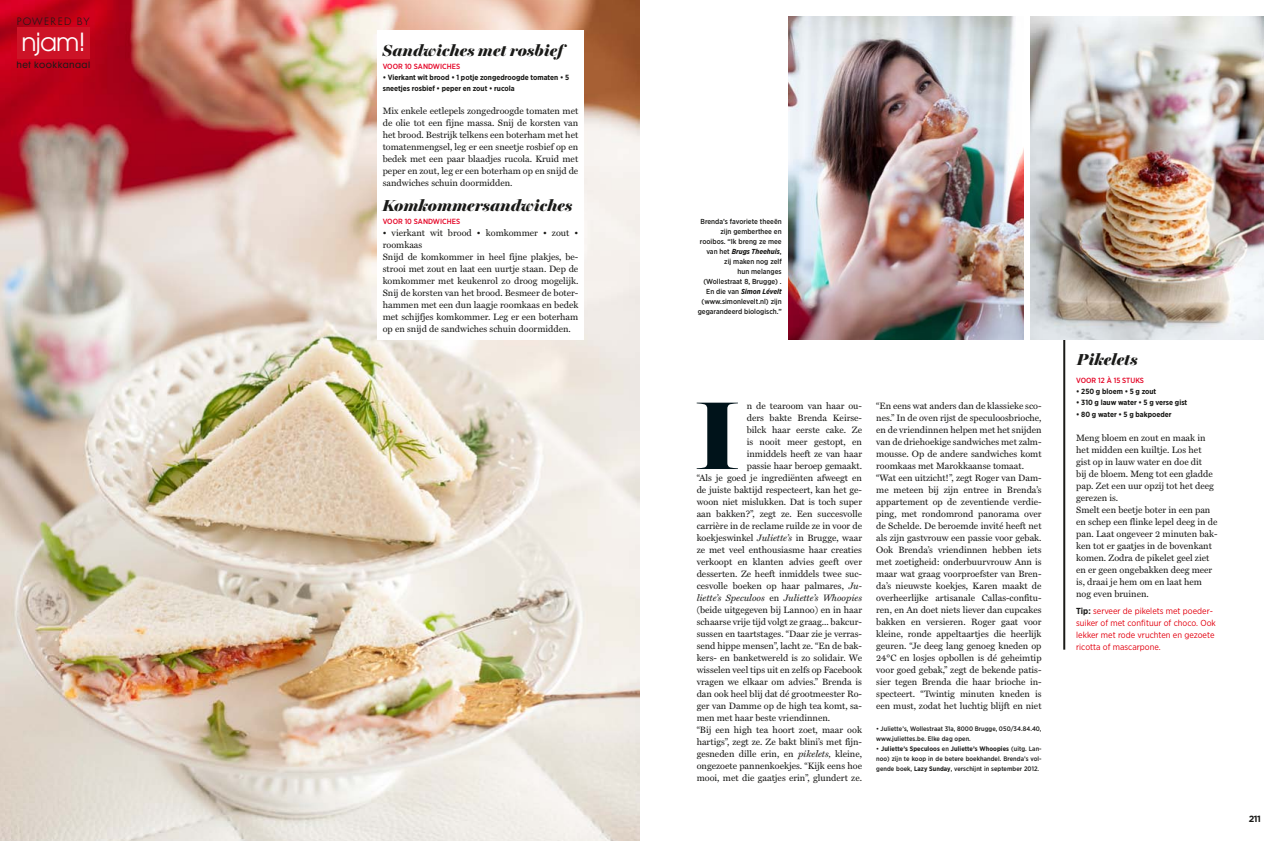
<style>
.page{position:relative;width:1280px;height:841px;background:#fff}
.page>*{position:absolute;margin:0;border:0;box-sizing:border-box;transform-origin:0 0}
.t1{font:900 97.1px "Miller Banner";color:#00131a}
.t2{font:30.7px "Avant Garde";color:#fff}
.t3{font:24.8px "Avant Garde";color:#fff}
.t4{font:italic 900 16px "Miller Banner";letter-spacing:.01em;color:#1a1a18}
.t5{font:12px "Cg Futura Maxi Lt";letter-spacing:.14em;color:#1a1a18}
.t6{font:9.7px "Cg Futura Maxi Lt";letter-spacing:.14em;color:#1a1a18}
.t7{font:9.2px/12px "Miller Text";color:#1a1a18}
.t8{font:italic 9.2px "Miller Text";color:#1a1a18}
.t9{font:700 9px "Gotham";color:#1a1a18}
.t10{font:8.8px/12px "Gotham Narrow";color:#e3000f}
.t11{font:8.5px "Cg Futura Maxi";letter-spacing:.055em;color:#1a1a18}
.t12{font:700 7.5px/11px "Gotham Narrow";color:#1a1a18}
.t13{font:500 7.5px "Gotham Narrow";color:#e40023}
.t14{font:500 7.2px/10px "Gotham Narrow";color:#1a1a18;text-align:right}
.t15{font:500 6.5px/10px "Gotham Narrow";letter-spacing:.01em;color:#1a1a18}
.s1{font-weight:700;font-style:italic}
.s2{font-style:italic}
.s3{font-style:normal}
.s4{font-weight:700}
.s5{font-weight:700;color:#1a1a18}
</style>
<div class="page">
<hr style="left:1063px;top:326px;width:2px;height:323px;background:#1a1a18">
<img style="left:788px;top:16px;width:235px;height:323px">
<img style="left:1030px;top:16px;width:234px;height:323px">
<img style="left:0;top:0;width:640px;height:841px">
<div style="left:377px;top:31px;width:207px;height:308px;background:#fff"></div>
<div style="left:17px;top:28px;width:73px;height:31px;background:#cd1327"></div>
<h3 class="t5" style="left:16px;top:14px;width:92px">POWERED BY</h3>
<h2 class="t2" style="left:22px;top:29px;width:81px">njam!</h2>
<p class="t6" style="left:17px;top:15px;width:75px">POWERED BY</p>
<h3 class="t3" style="left:22px;top:27px;width:66px">njam!</h3>
<p class="t11" style="left:17px;top:59px;width:75px">het kookkanaal</p>
<h3 class="t4" style="left:383px;top:41px;width:190px">Sandwiches met rosbief</h3>
<p class="t13" style="left:383px;top:62px;width:79px">Voor 10 sandwiches</p>
<p class="t12" style="left:383px;top:72px;width:188px">• Vierkant wit brood • 1 potje zongedroogde tomaten • 5 sneetjes rosbief • peper en zout • rucola</p>
<p class="t7" style="left:383px;top:105px;width:197px;text-align:justify">Mix enkele eetlepels zongedroogde tomaten met de olie tot een fijne massa. Snij de korsten van het brood. Bestrijk telkens een boterham met het tomatenmengsel, leg er een sneetje rosbief op en bedek met een paar blaadjes rucola. Kruid met peper en zout, leg er een boterham op en snijd de sandwiches schuin doormidden.</p>
<h3 class="t4" style="left:383px;top:196px;width:191px">Komkommersandwiches</h3>
<p class="t13" style="left:383px;top:217px;width:79px">Voor 10 sandwiches</p>
<p class="t7" style="left:383px;top:227px;width:197px">• vierkant wit brood • komkommer • zout • roomkaas<br>Snijd de komkommer in heel fijne plakjes, be&shy;strooi met zout en laat een uurtje staan. Dep de komkommer met keukenrol zo droog mogelijk.<br>Snij de korsten van het brood. Besmeer de boter&shy;hammen met een dun laagje roomkaas en bedek met schijfjes komkommer. Leg er een boterham op en snijd de sandwiches schuin doormidden.</p>
<p class="t14" style="left:698px;top:216px;width:86px">Brenda’s favoriete theeën zijn gemberthee en rooibos. “Ik breng ze mee van het <span class="s1">Brugs Theehuis</span>, zij maken nog zelf<br>hun melanges (Wollestraat 8, Brugge) .<br>En die van <span class="s1">Simon Lévelt </span>(www.simonlevelt.nl) zijn gegarandeerd biologisch.”</p>
<h1 class="t1" style="left:696px;top:376px;width:45px">I</h1>
<p class="t7" style="left:747px;top:400px;width:117px">n de tearoom van haar ou-</p>
<p class="t7" style="left:747px;top:412px;width:117px">ders bakte Brenda Keirse-</p>
<p class="t7" style="left:747px;top:424px;width:117px">bilck haar eerste cake. Ze</p>
<p class="t7" style="left:747px;top:436px;width:117px">is nooit meer gestopt, en</p>
<p class="t7" style="left:747px;top:448px;width:117px">inmiddels heeft ze van haar</p>
<p class="t7" style="left:747px;top:460px;width:117px">passie haar beroep gemaakt.</p>
<p class="t7" style="left:697px;top:472px;width:167px">“Als je goed je ingrediënten afweegt en</p>
<p class="t7" style="left:697px;top:484px;width:167px">de juiste baktijd respecteert, kan het ge-</p>
<p class="t7" style="left:697px;top:496px;width:167px">woon niet mislukken. Dat is toch super</p>
<p class="t7" style="left:697px;top:508px;width:167px">aan bakken?”, zegt ze. Een succesvolle</p>
<p class="t7" style="left:697px;top:520px;width:167px">carrière in de reclame ruilde ze in voor de</p>
<p class="t7" style="left:697px;top:532px;width:167px">koekjeswinkel <span class="s2">Juliette’s</span> in Brugge, waar</p>
<p class="t7" style="left:697px;top:544px;width:167px">ze met veel enthousiasme haar creaties</p>
<p class="t7" style="left:697px;top:556px;width:167px">verkoopt en klanten advies geeft over</p>
<p class="t7" style="left:697px;top:568px;width:167px">desserten. Ze heeft inmiddels twee suc-</p>
<p class="t7" style="left:697px;top:580px;width:167px">cesvolle boeken op haar palmares, <span class="s2">Ju-</span></p>
<p class="t8" style="left:697px;top:592px;width:167px">liette’s Speculoos <span class="s3">en</span> Juliette’s Whoopies</p>
<p class="t7" style="left:697px;top:604px;width:167px">(beide uitgegeven bij Lannoo) en in haar</p>
<p class="t7" style="left:697px;top:616px;width:167px">schaarse vrije tijd volgt ze graag... bakcur-</p>
<p class="t7" style="left:697px;top:628px;width:167px">sussen en taartstages. “Daar zie je verras-</p>
<p class="t7" style="left:697px;top:640px;width:167px">send hippe mensen”, lacht ze. “En de bak-</p>
<p class="t7" style="left:697px;top:652px;width:167px">kers- en banketwereld is zo solidair. We</p>
<p class="t7" style="left:697px;top:664px;width:167px">wisselen veel tips uit en zelfs op Facebook</p>
<p class="t7" style="left:697px;top:676px;width:167px">vragen we elkaar om advies.” Brenda is</p>
<p class="t7" style="left:697px;top:688px;width:167px">dan ook heel blij dat dé grootmeester Ro-</p>
<p class="t7" style="left:697px;top:700px;width:167px">ger van Damme op de high tea komt, sa-</p>
<p class="t7" style="left:697px;top:712px;width:135px">men met haar beste vriendinnen.</p>
<p class="t7" style="left:697px;top:724px;width:167px">“Bij een high tea hoort zoet, maar ook</p>
<p class="t7" style="left:697px;top:736px;width:167px">hartigs”, zegt ze. Ze bakt blini’s met fijn-</p>
<p class="t7" style="left:697px;top:748px;width:167px">gesneden dille erin, en <span class="s2">pikelets,</span> kleine,</p>
<p class="t7" style="left:697px;top:760px;width:167px">ongezoete pannenkoekjes. “Kijk eens hoe</p>
<p class="t7" style="left:697px;top:772px;width:167px">mooi, met die gaatjes erin”, glundert ze.</p>
<p class="t7" style="left:876px;top:400px;width:167px">“En eens wat anders dan de klassieke sco&shy;nes.” In de oven rijst de speculoosbrioche, en de vriendinnen helpen met het snijden van de driehoekige sandwiches met zalm&shy;mousse. Op de andere sandwiches komt roomkaas met Marokkaanse tomaat. “Wat een uitzicht!”, zegt Roger van Dam&shy;me meteen bij zijn entree in Brenda’s appartement op de zeventiende verdie&shy;ping, met rondomrond panorama over de Schelde. De beroemde invité heeft net als zijn gastvrouw een passie voor gebak.<br>Ook Brenda’s vriendinnen hebben iets met zoetigheid: onderbuurvrouw Ann is maar wat graag voorproefster van Bren&shy;da’s nieuwste koekjes, Karen maakt de overheerlijke artisanale Callas-confitu&shy;ren, en An doet niets liever dan cupcakes bakken en versieren. Roger gaat voor kleine, ronde appeltaartjes die heerlijk geuren. “Je deeg lang genoeg kneden op 24°C en losjes opbollen is dé geheimtip voor goed gebak,” zegt de bekende patis&shy;sier tegen Brenda die haar brioche in&shy;specteert. “Twintig minuten kneden is een must, zodat het luchtig blijft en niet</p>
<p class="t15" style="left:876px;top:724px;width:167px">• Juliette’s, Wollestraat 31a, 8000 Brugge, 050/34.84.40, www.juliettes.be. Elke dag open.</p>
<p class="t15" style="left:876px;top:744px;width:167px;text-align:justify">• <span class="s4">Juliette’s Speculoos</span> en <span class="s4">Juliette’s Whoopies</span> (uitg. Lan&shy;noo) zijn te koop in de betere boekhandel. Brenda’s vol&shy;gende boek, <span class="s4">Lazy Sunday</span>, verschijnt in september 2012.</p>
<h3 class="t4" style="left:1077px;top:350px;width:62px">Pikelets</h3>
<p class="t13" style="left:1076px;top:376px;width:69px">Voor 12 à 15 stuks</p>
<p class="t12" style="left:1076px;top:386px;width:82px">• 250 g bloem • 5 g zout</p>
<p class="t12" style="left:1076px;top:397px;width:113px">• 310 g lauw water • 5 g verse gist</p>
<p class="t12" style="left:1076px;top:409px;width:97px">• 80 g water • 5 g bakpoeder</p>
<p class="t7" style="left:1076px;top:432px;width:143px">Meng bloem en zout en maak in het midden een kuiltje. Los het gist op in lauw water en doe dit<br>bij de bloem. Meng tot een gladde pap. Zet een uur opzij tot het deeg gerezen is.<br>Smelt een beetje boter in een pan en schep een flinke lepel deeg in de pan. Laat ongeveer 2 minuten bak&shy;ken tot er gaatjes in de bovenkant komen. Zodra de pikelet geel ziet en er geen ongebakken deeg meer is, draai je hem om en laat hem nog even bruinen.</p>
<p class="t10" style="left:1076px;top:605px;width:141px"><span class="s5">Tip:</span> serveer de pikelets met poeder&shy;suiker of met confituur of choco. Ook lekker met rode vruchten en gezoete ricotta of mascarpone.</p>
<p class="t9" style="left:1249px;top:813px;width:13px">211</p>
</div>
